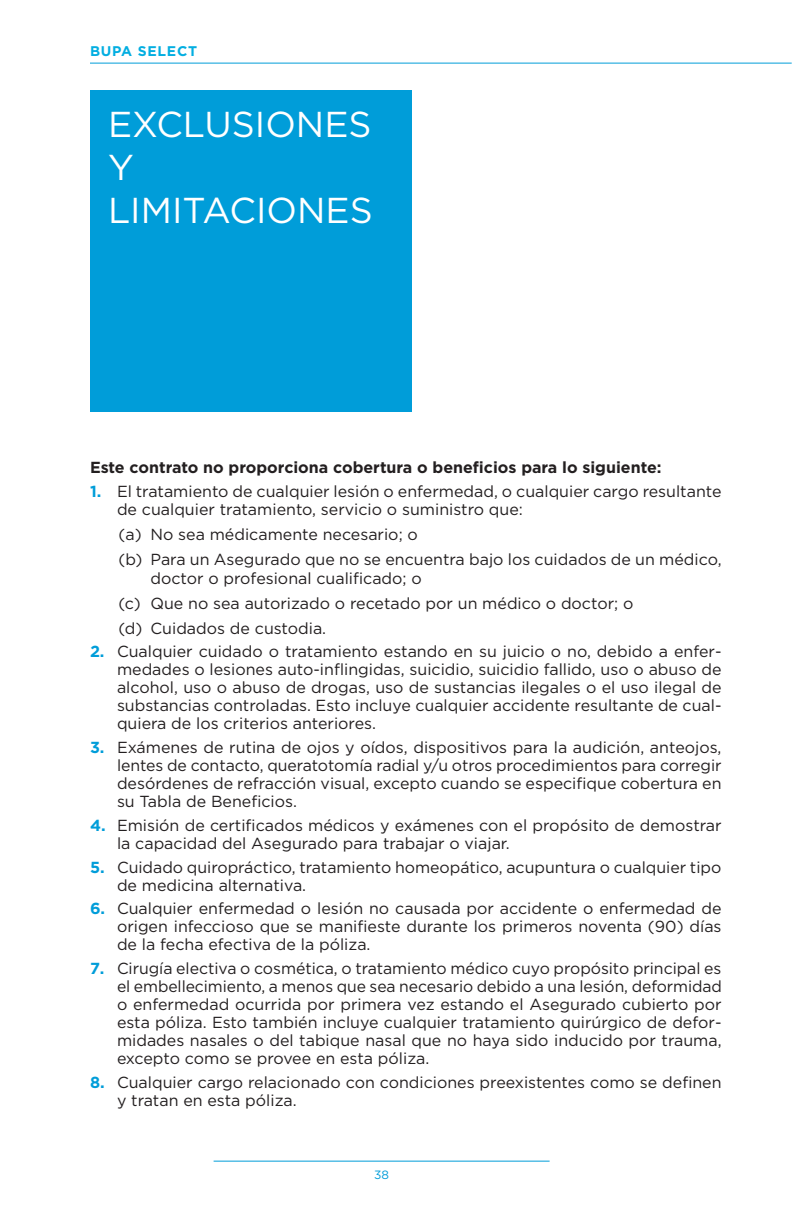
<style>
.page{position:relative;width:792px;height:1224px;background:#fff}
.page>*{position:absolute;margin:0;border:0;box-sizing:border-box;transform-origin:0 0}
.MainTitle{font:36px/43.2px "Gotham";color:#fff}
.a_b_c-i__ii__1_inden{font:16px/18px "Gotham";color:#231f20}
.Body{font:700 16px "Gotham";color:#231f20}
.t1{font:700 14px "Gotham";letter-spacing:.05em;color:#03aee1}
.t2{font:12px "Gotham";color:#009dd9}
.s1{font-weight:700;color:#009dd9}
</style>
<div class="page">
<hr style="left:90px;top:63px;width:702px;height:1px;background:#009dd9">
<hr style="left:214px;top:1161px;width:336px;height:1px;background:#009dd9">
<div style="left:90px;top:90px;width:321px;height:321px;background:#009dd9"></div>
<p class="t1" style="left:90px;top:42px;width:109px">BUPA SELECT</p>
<p class="MainTitle" style="left:108px;top:102px;width:266px">EXCLUSIONES<br>Y<br>LIMITACIONES</p>
<p class="Body" style="left:90px;top:457px;width:573px">Este contrato no proporciona cobertura o beneficios para lo siguiente:</p>
<p class="a_b_c-i__ii__1_inden" style="left:117px;top:482px;width:606px;text-indent:-27px"><span class="s1">1.</span> El tratamiento de cualquier lesión o enfermedad, o cualquier cargo resultante de cualquier tratamiento, servicio o suministro que:</p>
<p class="a_b_c-i__ii__1_inden" style="left:118px;top:525px;width:301px">(a) No sea médicamente necesario; o</p>
<p class="a_b_c-i__ii__1_inden" style="left:150px;top:549px;width:573px;line-height:19.2px;text-indent:-32px">(b) Para un Asegurado que no se encuentra bajo los cuidados de un médico, doctor o profesional cualificado; o</p>
<p class="a_b_c-i__ii__1_inden" style="left:118px;top:594px;width:516px">(c) Que no sea autorizado o recetado por un médico o doctor; o</p>
<p class="a_b_c-i__ii__1_inden" style="left:118px;top:619px;width:209px">(d) Cuidados de custodia.</p>
<p class="a_b_c-i__ii__1_inden" style="left:117px;top:642px;width:606px;text-align:justify;text-indent:-27px"><span class="s1">2.</span> Cualquier cuidado o tratamiento estando en su juicio o no, debido a enfer&shy;medades o lesiones auto-inflingidas, suicidio, suicidio fallido, uso o abuso de alcohol, uso o abuso de drogas, uso de sustancias ilegales o el uso ilegal de substancias controladas. Esto incluye cualquier accidente resultante de cual&shy;quiera de los criterios anteriores.</p>
<p class="a_b_c-i__ii__1_inden" style="left:117px;top:738px;width:606px;text-align:justify;text-indent:-27px"><span class="s1">3.</span> Exámenes de rutina de ojos y oídos, dispositivos para la audición, anteojos, lentes de contacto, queratotomía radial y/u otros procedimientos para corregir desórdenes de refracción visual, excepto cuando se especifique cobertura en su Tabla de Beneficios.</p>
<p class="a_b_c-i__ii__1_inden" style="left:117px;top:816px;width:606px;text-indent:-27px"><span class="s1">4.</span> Emisión de certificados médicos y exámenes con el propósito de demostrar la capacidad del Asegurado para trabajar o viajar.</p>
<p class="a_b_c-i__ii__1_inden" style="left:117px;top:858px;width:606px;text-indent:-27px"><span class="s1">5.</span> Cuidado quiropráctico, tratamiento homeopático, acupuntura o cualquier tipo de medicina alternativa.</p>
<p class="a_b_c-i__ii__1_inden" style="left:117px;top:899px;width:606px;text-align:justify;text-indent:-27px"><span class="s1">6.</span> Cualquier enfermedad o lesión no causada por accidente o enfermedad de origen infeccioso que se manifieste durante los primeros noventa (90) días de la fecha efectiva de la póliza.</p>
<p class="a_b_c-i__ii__1_inden" style="left:117px;top:959px;width:606px;text-align:justify;text-indent:-27px"><span class="s1">7.</span> Cirugía electiva o cosmética, o tratamiento médico cuyo propósito principal es el embellecimiento, a menos que sea necesario debido a una lesión, deformidad o enfermedad ocurrida por primera vez estando el Asegurado cubierto por esta póliza. Esto también incluye cualquier tratamiento quirúrgico de defor&shy;midades nasales o del tabique nasal que no haya sido inducido por trauma, excepto como se provee en esta póliza.</p>
<p class="a_b_c-i__ii__1_inden" style="left:117px;top:1073px;width:606px;text-indent:-27px"><span class="s1">8.</span> Cualquier cargo relacionado con condiciones preexistentes como se definen y tratan en esta póliza.</p>
<p class="t2" style="left:374px;top:1167px;width:16px">38</p>
</div>
